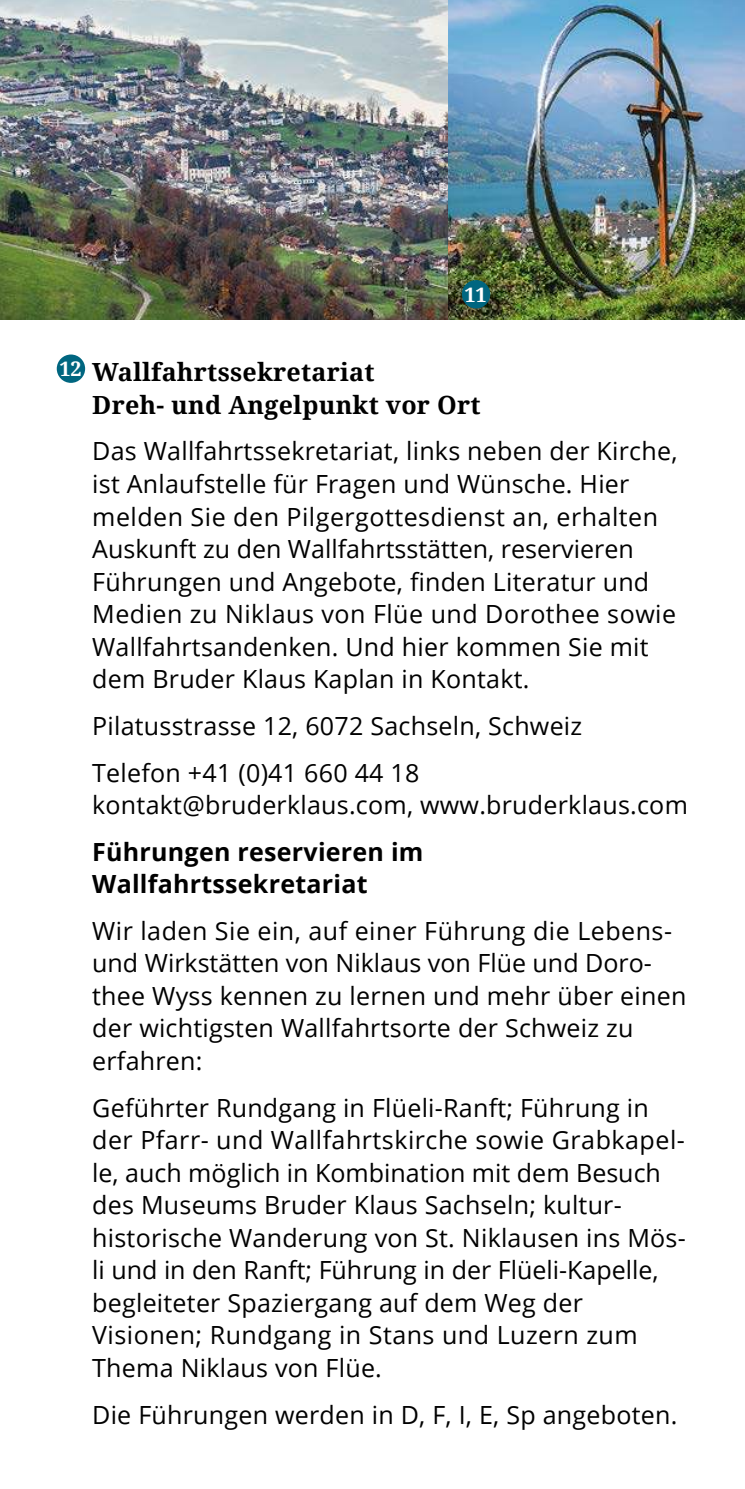
<style>
.page{position:relative;width:745px;height:1489px;background:#fff}
.page>*{position:absolute;margin:0;border:0;box-sizing:border-box;transform-origin:0 0}
.t1{font:25px/32.5px "Open Sans";letter-spacing:.01em;color:#000}
.t2{font:700 25px/32.5px "Noto Serif";letter-spacing:.01em;color:#000}
.t3{font:700 25px/32.5px "Open Sans";letter-spacing:.01em;color:#000}
.t4{font:700 20px "Noto Serif";color:#fff}
</style>
<div class="page">
<img style="left:446px;top:0;width:298px;height:319px">
<div style="left:57px;top:354px;width:28px;height:29px;background:#006680;border-radius:50%"></div>
<div style="left:461px;top:280px;width:29px;height:28px;background:#006680;border-radius:50%"></div>
<img style="left:0;top:0;width:446px;height:319px">
<p class="t4" style="left:464px;top:286px;width:24px">11</p>
<p class="t4" style="left:59px;top:361px;width:24px">12</p>
<p class="t2" style="left:92px;top:358px;width:389px">Wallfahrtssekretariat<br>Dreh- und Angelpunkt vor Ort</p>
<p class="t1" style="left:92px;top:437px;width:586px">Das Wallfahrtssekretariat, links neben der Kirche, ist Anlaufstelle für Fragen und Wünsche. Hier melden Sie den Pilgergottesdienst an, erhalten Auskunft zu den Wallfahrtsstätten, reservieren Führungen und Angebote, finden Literatur und Medien zu Niklaus von Flüe und Dorothee sowie Wallfahrtsandenken. Und hier kommen Sie mit dem Bruder Klaus Kaplan in Kontakt.</p>
<p class="t1" style="left:92px;top:701px;width:491px;line-height:46.8px">Pilatusstrasse 12, 6072 Sachseln, Schweiz<br>Telefon +41 (0)41 660 44 18</p>
<p class="t1" style="left:92px;top:791px;width:597px">kontakt@bruderklaus.com, www.bruderklaus.com</p>
<p class="t3" style="left:92px;top:837px;width:332px">Führungen reservieren im<br>Wallfahrtssekretariat</p>
<p class="t1" style="left:92px;top:917px;width:595px">Wir laden Sie ein, auf einer Führung die Lebens&shy;und Wirkstätten von Niklaus von Flüe und Doro&shy;thee Wyss kennen zu lernen und mehr über einen der wichtigsten Wallfahrtsorte der Schweiz zu erfahren:</p>
<p class="t1" style="left:92px;top:1093px;width:594px">Geführter Rundgang in Flüeli-Ranft; Führung in der Pfarr- und Wallfahrtskirche sowie Grabkapel&shy;le, auch möglich in Kombination mit dem Besuch des Museums Bruder Klaus Sachseln; kultur&shy;historische Wanderung von St. Niklausen ins Mös&shy;li und in den Ranft; Führung in der Flüeli-Kapelle, begleiteter Spaziergang auf dem Weg der Visionen; Rundgang in Stans und Luzern zum Thema Niklaus von Flüe.</p>
<p class="t1" style="left:92px;top:1400px;width:586px">Die Führungen werden in D, F, I, E, Sp angeboten.</p>
</div>
